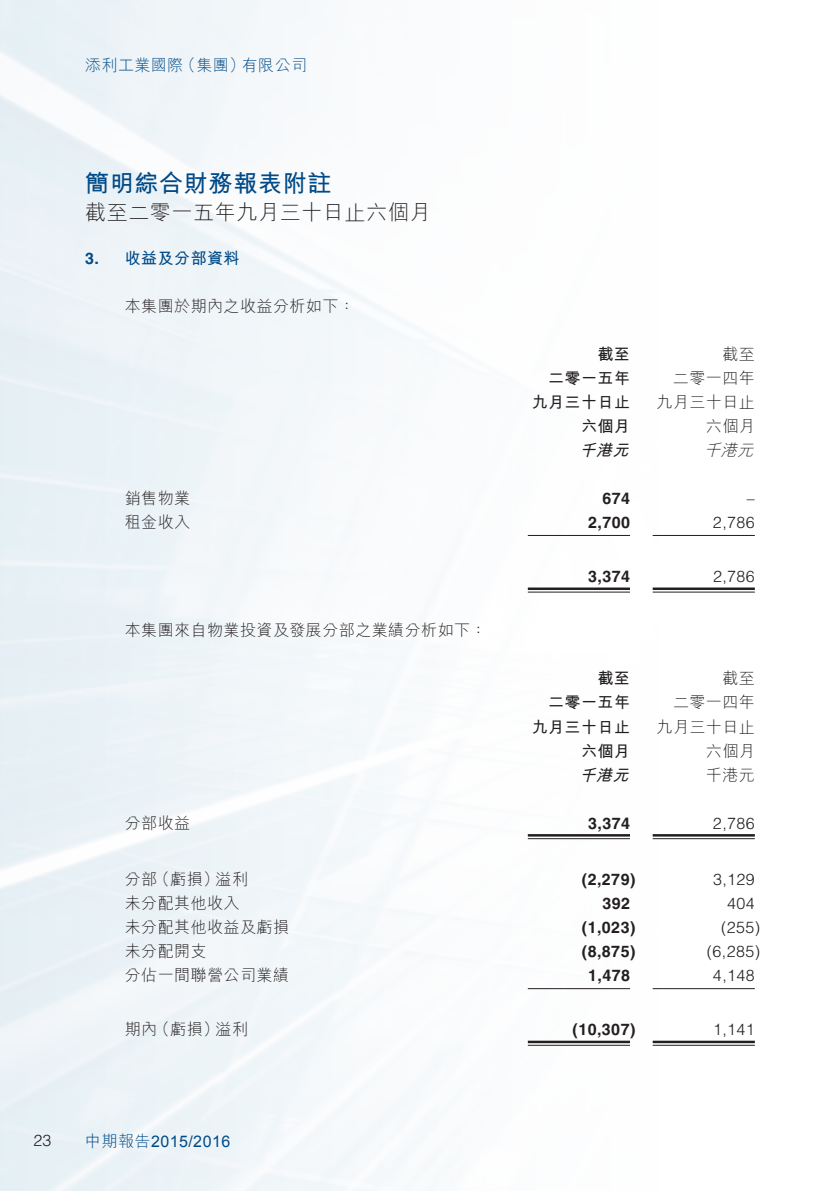
<style>
.page{position:relative;width:840px;height:1191px;background:#fff}
.page>*{position:absolute;margin:0;border:0;box-sizing:border-box;transform-origin:0 0}
.t1{font:700 24px "M Hei HK";letter-spacing:.03em;color:#004a87}
.t2{font:300 21px "M Hei HK";letter-spacing:.03em;color:#231f20}
.t3{font:300 16px/24px "M Hei HK";letter-spacing:.03em;color:#231f20;text-align:right}
.t4{font:700 16px "Helvetica LT Std";letter-spacing:.03em;color:#231f20}
.t5{font:300 16px "Helvetica LT Std";letter-spacing:.03em;color:#231f20}
.t6{font:700 16px/24px "M Hei HK";letter-spacing:.03em;color:#231f20;text-align:right}
.t7{font:300 16px "M Hei HK";letter-spacing:.03em;color:#004a87}
.t8{font:16px "Arial";letter-spacing:.03em;color:#004a87}
.t9{font:700 16px "M Hei HK";letter-spacing:.03em;color:#004a87}
.t10{font:italic 700 16px "M Hei HK";color:#231f20}
.t11{font:italic 300 16px "M Hei HK";color:#231f20}
.t12{font:700 16px "Helvetica LT Std";color:#004a87}
.s1{font-family:"M Hei HK";font-weight:300}
</style>
<div class="page">
<img style="left:0;top:0;width:755px;height:1191px">
<hr style="left:527px;top:535px;width:102px;height:1px;background:#231f20">
<hr style="left:652px;top:535px;width:102px;height:1px;background:#231f20">
<hr style="left:527px;top:587px;width:102px;height:3px;background:#231f20">
<hr style="left:527px;top:591px;width:102px;height:1px;background:#231f20">
<hr style="left:652px;top:587px;width:102px;height:3px;background:#231f20">
<hr style="left:652px;top:591px;width:102px;height:1px;background:#231f20">
<hr style="left:527px;top:834px;width:102px;height:2px;background:#231f20">
<hr style="left:527px;top:838px;width:102px;height:1px;background:#231f20">
<hr style="left:652px;top:834px;width:102px;height:2px;background:#231f20">
<hr style="left:652px;top:838px;width:102px;height:1px;background:#231f20">
<hr style="left:527px;top:988px;width:102px;height:1px;background:#231f20">
<hr style="left:652px;top:988px;width:102px;height:1px;background:#231f20">
<hr style="left:527px;top:1040px;width:102px;height:3px;background:#231f20">
<hr style="left:527px;top:1044px;width:102px;height:1px;background:#231f20">
<hr style="left:652px;top:1040px;width:102px;height:3px;background:#231f20">
<hr style="left:652px;top:1044px;width:102px;height:1px;background:#231f20">
<p class="t7" style="left:180px;top:54px;width:67px">（集團）</p>
<p class="t7" style="left:242px;top:54px;width:67px">有限公司</p>
<p class="t7" style="left:85px;top:54px;width:100px">添利工業國際</p>
<h1 class="t1" style="left:85px;top:165px;width:248px">簡明綜合財務報表附註</h1>
<h2 class="t2" style="left:85px;top:197px;width:346px">截至二零一五年九月三十日止六個月</h2>
<p class="t9" style="left:125px;top:246px;width:116px">收益及分部資料</p>
<p class="t12" style="left:85px;top:248px;width:15px">3.</p>
<p class="t3" style="left:125px;top:293px;width:231px">本集團於期內之收益分析如下：</p>
<p class="t3" style="left:125px;top:485px;width:67px">銷售物業</p>
<p class="t3" style="left:125px;top:509px;width:67px">租金收入</p>
<p class="t3" style="left:125px;top:618px;width:363px">本集團來自物業投資及發展分部之業績分析如下：</p>
<p class="t3" style="left:125px;top:810px;width:67px">分部收益</p>
<p class="t3" style="left:154px;top:866px;width:67px">（虧損）</p>
<p class="t3" style="left:125px;top:866px;width:34px">分部</p>
<p class="t3" style="left:215px;top:866px;width:34px">溢利</p>
<p class="t3" style="left:125px;top:890px;width:116px">未分配其他收入</p>
<p class="t3" style="left:125px;top:914px;width:166px">未分配其他收益及虧損</p>
<p class="t3" style="left:125px;top:938px;width:83px">未分配開支</p>
<p class="t3" style="left:125px;top:962px;width:166px">分佔一間聯營公司業績</p>
<p class="t3" style="left:125px;top:1016px;width:34px">期內</p>
<p class="t3" style="left:154px;top:1016px;width:67px">（虧損）</p>
<p class="t3" style="left:215px;top:1016px;width:34px">溢利</p>
<p class="t5" style="left:34px;top:1130px;width:19px">23</p>
<p class="t8" style="left:85px;top:1130px;width:146px"><span class="s1">中期報告</span>2015/2016</p>
<p class="t6" style="left:531px;top:341px;width:100px">截至<br>二零一五年九月三十日止六個月</p>
<p class="t3" style="left:656px;top:341px;width:100px">截至<br>二零一四年九月三十日止六個月</p>
<p class="t11" style="left:703px;top:439px;width:56px">千港元</p>
<p class="t10" style="left:579px;top:438px;width:56px">千港元</p>
<p class="t4" style="left:602px;top:488px;width:29px">674</p>
<p class="t4" style="left:587px;top:512px;width:43px">2,700</p>
<p class="t4" style="left:587px;top:566px;width:43px">3,374</p>
<p class="t5" style="left:746px;top:488px;width:9px">–</p>
<p class="t5" style="left:712px;top:512px;width:43px">2,786</p>
<p class="t5" style="left:712px;top:566px;width:43px">2,786</p>
<p class="t6" style="left:531px;top:665px;width:100px">截至<br>二零一五年九月三十日止六個月</p>
<p class="t3" style="left:656px;top:666px;width:100px">截至<br>二零一四年九月三十日止六個月<br>千港元</p>
<p class="t10" style="left:579px;top:763px;width:56px">千港元</p>
<p class="t4" style="left:587px;top:813px;width:43px">3,374</p>
<p class="t5" style="left:712px;top:813px;width:43px">2,786</p>
<p class="t4" style="left:581px;top:869px;width:55px">)2,279(</p>
<p class="t5" style="left:712px;top:869px;width:43px">3,129</p>
<p class="t4" style="left:602px;top:893px;width:29px">392</p>
<p class="t5" style="left:726px;top:893px;width:29px">404</p>
<p class="t4" style="left:581px;top:917px;width:55px">)1,023(</p>
<p class="t5" style="left:720px;top:917px;width:41px">)255(</p>
<p class="t4" style="left:581px;top:941px;width:55px">)8,875(</p>
<p class="t5" style="left:706px;top:941px;width:55px">)6,285(</p>
<p class="t4" style="left:587px;top:965px;width:43px">1,478</p>
<p class="t5" style="left:712px;top:965px;width:43px">4,148</p>
<p class="t4" style="left:572px;top:1019px;width:64px">)10,307(</p>
<p class="t5" style="left:712px;top:1019px;width:43px">1,141</p>
</div>
